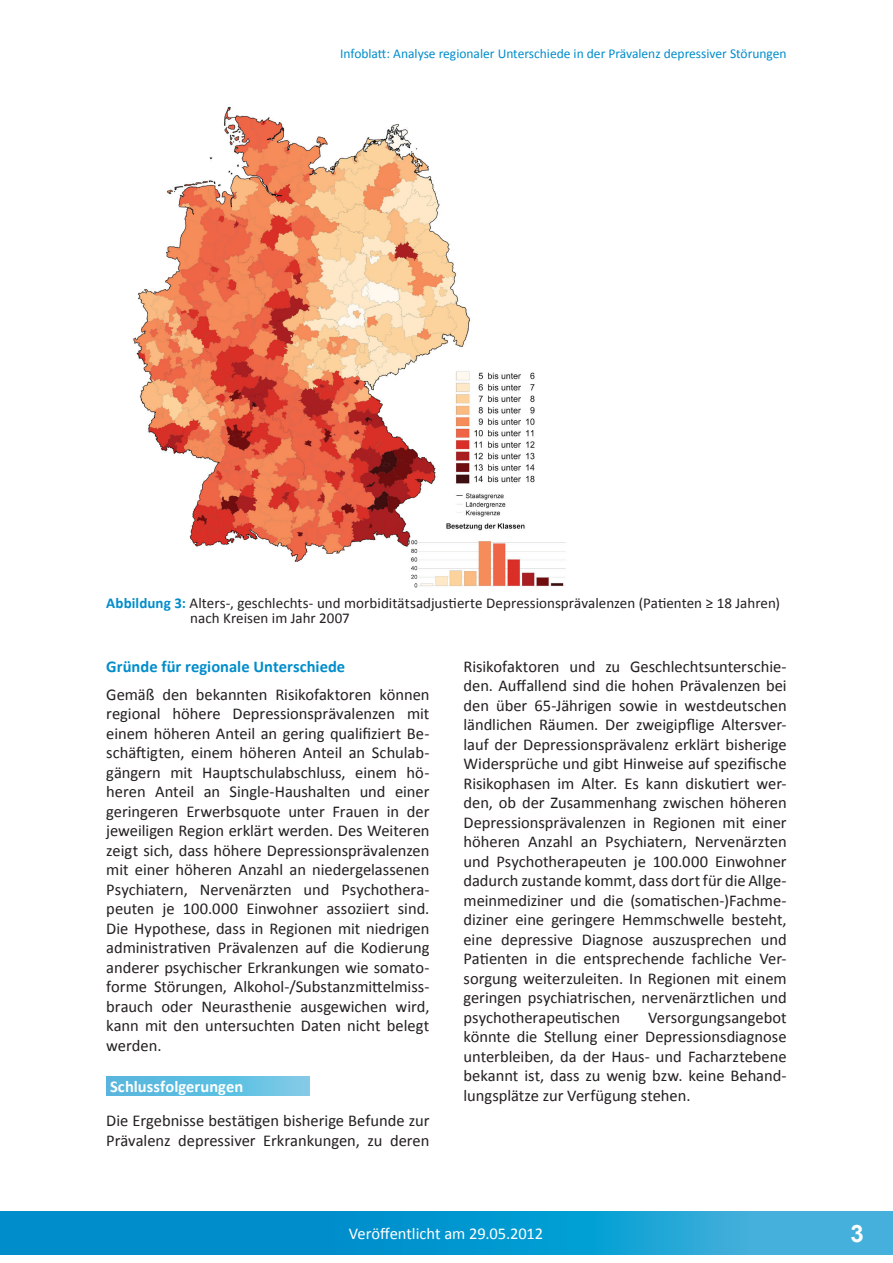
<style>
.page{position:relative;width:893px;height:1263px;background:#fff}
.page>*{position:absolute;margin:0;border:0;box-sizing:border-box;transform-origin:0 0}
.t1{font:700 24px "Arial";color:#fff}
.t2{font:16.5px/19.5px "Calibri";letter-spacing:-.005em;color:#231f20;text-align:justify}
.t3{font:700 16.5px "Calibri";color:#008dcb}
.t4{font:16.5px "Calibri";letter-spacing:-.005em;color:#fff}
.t5{font:700 16.5px "Calibri";letter-spacing:.005em;color:#fff}
.t6{font:15px/15px "Calibri";color:#231f20}
.t7{font:13.5px "Calibri";color:#008dcb}
.s1{font-weight:700;color:#008dcb}
</style>
<div class="page">
<svg style="left:0;top:1212px;width:893px;height:42px;background:#119ad1"></svg>
<svg style="left:106px;top:1077px;width:203px;height:18px;background:#62bfe1"></svg>
<img style="left:133px;top:106px;width:433px;height:482px">
<p class="t7" style="left:340px;top:45px;width:448px">Infoblatt: Analyse regionaler Unterschiede in der Prävalenz depressiver Störungen</p>
<p class="t6" style="left:190px;top:595px;width:591px;text-indent:-84px"><span class="s1">Abbildung 3:</span> Alters-, geschlechts- und morbiditätsadjustierte Depressionsprävalenzen (Patienten ≥ 18 Jahren) nach Kreisen im Jahr 2007</p>
<p class="t3" style="left:106px;top:655px;width:240px">Gründe für regionale Unterschiede</p>
<p class="t2" style="left:106px;top:684px;width:325px">Gemäß den bekannten Risikofaktoren können regional höhere Depressionsprävalenzen mit einem höheren Anteil an gering qualifiziert Be&shy;schäftigten, einem höheren Anteil an Schulab&shy;gängern mit Hauptschulabschluss, einem hö&shy;heren Anteil an Single-Haushalten und einer geringeren Erwerbsquote unter Frauen in der jeweiligen Region erklärt werden. Des Weiteren zeigt sich, dass höhere Depressionsprävalenzen mit einer höheren Anzahl an niedergelassenen Psychiatern, Nervenärzten und Psychothera&shy;peuten je 100.000 Einwohner assoziiert sind.<br>Die Hypothese, dass in Regionen mit niedrigen administrativen Prävalenzen auf die Kodierung anderer psychischer Erkrankungen wie somato&shy;forme Störungen, Alkohol-/Substanzmittelmiss&shy;brauch oder Neurasthenie ausgewichen wird, kann mit den untersuchten Daten nicht belegt werden.</p>
<p class="t5" style="left:110px;top:1076px;width:135px">Schlussfolgerungen</p>
<p class="t2" style="left:106px;top:1111px;width:325px">Die Ergebnisse bestätigen bisherige Befunde zur<br>Prävalenz depressiver Erkrankungen, zu deren</p>
<p class="t2" style="left:463px;top:656px;width:325px">Risikofaktoren und zu Geschlechtsunterschie&shy;den. Auffallend sind die hohen Prävalenzen bei den über 65-Jährigen sowie in westdeutschen ländlichen Räumen. Der zweigipflige Altersver&shy;lauf der Depressionsprävalenz erklärt bisherige Widersprüche und gibt Hinweise auf spezifische Risikophasen im Alter. Es kann diskutiert wer&shy;den, ob der Zusammenhang zwischen höheren Depressionsprävalenzen in Regionen mit einer höheren Anzahl an Psychiatern, Nervenärzten und Psychotherapeuten je 100.000 Einwohner dadurch zustande kommt, dass dort für die Allge&shy;meinmediziner und die (somatischen-)Fachme&shy;diziner eine geringere Hemmschwelle besteht, eine depressive Diagnose auszusprechen und Patienten in die entsprechende fachliche Ver&shy;sorgung weiterzuleiten. In Regionen mit einem geringen psychiatrischen, nervenärztlichen und psychotherapeutischen</p>
<p class="t2" style="left:463px;top:1007px;width:325px;text-indent:185px">Versorgungsangebot könnte die Stellung einer Depressionsdiagnose unterbleiben, da der Haus- und Facharztebene bekannt ist, dass zu wenig bzw. keine Behand&shy;lungsplätze zur Verfügung stehen.</p>
<p class="t4" style="left:349px;top:1223px;width:196px">Veröffentlicht am 29.05.2012</p>
<h1 class="t1" style="left:850px;top:1217px;width:15px">3</h1>
</div>
